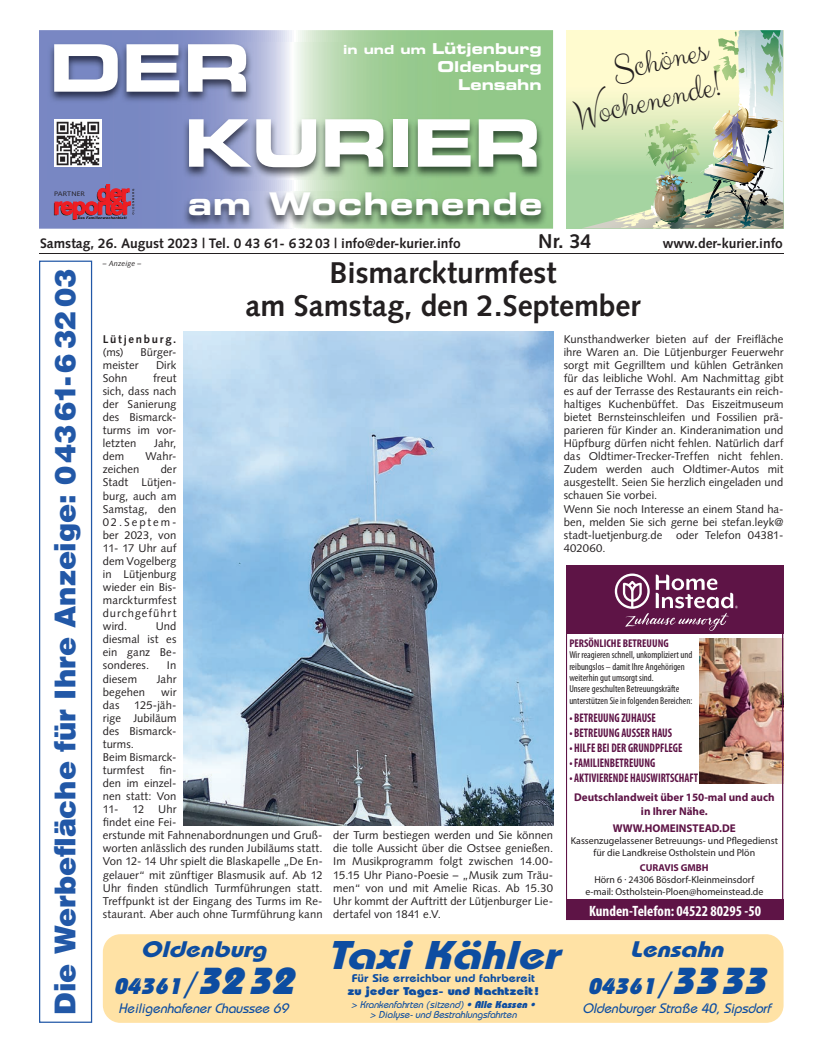
<style>
.page{position:relative;width:819px;height:1053px;background:#fff}
.page>*{position:absolute;margin:0;border:0;box-sizing:border-box;transform-origin:0 0}
.t1{font:65.5px/75px "Eurostile LT Std Bold Ex 2";letter-spacing:-.01em;color:#fff}
.t2{font:italic 700 40px "Bauhaus";color:#0d4da1;scale:1.18 1}
.t3{font:37.5px/36.2px "Clicker Script";color:#231f20;text-align:right}
.t4{font:31.25px "Eurostile LT Std Bold Ex 2";letter-spacing:.04em;color:#fff}
.t5{font:700 30px/32.5px "Syntax LT Std";letter-spacing:-.005em;color:#231f20;text-align:center}
.t6{font:900 28.75px "Helvetica LT Std";letter-spacing:-.005em;color:#2258a7}
.t7{font:italic 700 22.5px/37.5px "Bauhaus";color:#0d4da1;text-align:center;scale:1.18 1}
.t8{font:700 20px "Syntax LT Std";color:#231f20}
.t9{font:15px/18px "Eurostile LT Std Bold Ex 2";color:#fff;text-align:right}
.t10{font:700 condensed 15px "Myriad Pro";color:#fff}
.t11{font:700 13.75px "Syntax LT Std";color:#231f20}
.t12{font:italic 500 13.75px "Bauhaus";color:#0d4da1}
.t13{font:700 condensed 12.5px "Myriad Pro";color:#5e1446;scale:.88 1}
.t14{font:11.25px/13px "Syntax LT Std";letter-spacing:.005em;color:#231f20;text-align:justify}
.t15{font:700 11.25px/13.5px "Myriad Pro";color:#5e1446;text-align:center}
.t16{font:600 11.25px/12.5px "Bauhaus";color:#0d4da1;text-align:center;scale:1.18 1}
.t17{font:700 condensed 11.25px "Myriad Pro";color:#5e1446}
.t18{font:700 11.25px/13px "Syntax LT Std";letter-spacing:.155em;color:#231f20}
.t19{font:10px/12px "Myriad Pro";color:#231f20;text-align:center}
.t20{font:condensed 10px/11.2px "Myriad Pro";color:#231f20}
.t21{font:italic 500 10px/10px "Bauhaus";color:#0d4da1;text-align:center}
.t22{font:italic 7.5px "Syntax LT Std";letter-spacing:.015em;color:#231f20}
.t23{font:6.5px "Syntax LT Std";letter-spacing:.02em;color:#231f20;scale:1.1 1}
.s1{font-size:12.5px}
.s2{font-weight:400}
.s3{font-weight:700;color:#5e1446}
.s4{font-weight:800}
.s5{font-family:"Lucida Grande";font-weight:400;font-size:31.25px}
.s6{font-weight:800;font-size:37.5px}
</style>
<div class="page">
<hr style="left:39px;top:253px;width:744px;height:1px;background:#231f20">
<svg style="left:39px;top:30px;width:514px;height:199px;background:#93aeb4"></svg>
<img style="left:48px;top:43px;width:495px;height:136px">
<img style="left:182px;top:191px;width:366px;height:36px">
<svg style="left:54px;top:184px;width:80px;height:36px;background:#a15578"></svg>
<div style="left:54px;top:119px;width:47px;height:48px;background:#fff"></div>
<img style="left:56px;top:121px;width:44px;height:45px">
<div style="left:103px;top:934px;width:680px;height:88px;background:#ffe2a5;border-radius:18px"></div>
<div style="left:566px;top:565px;width:217px;height:69px;background:#5e1446"></div>
<svg style="left:614px;top:573px;width:123px;height:58px"></svg>
<div style="left:566px;top:899px;width:217px;height:20px;background:#5e1446"></div>
<img style="left:699px;top:638px;width:82px;height:145px">
<div style="left:566px;top:565px;width:217px;height:354px;border:1px solid #5e1446"></div>
<svg style="left:566px;top:30px;width:15px;height:198px;background:#d4e8b9"></svg>
<img style="left:581px;top:30px;width:202px;height:199px">
<img style="left:183px;top:331px;width:371px;height:494px">
<div style="left:39px;top:260px;width:53px;height:762px;border:1px solid #2258a7"></div>
<p class="t9" style="left:343px;top:39px;width:200px"><span class="s1">in und um</span> Lütjenburg<br>Oldenburg<br>Lensahn</p>
<p class="t1" style="left:184px;top:29px;width:359px;text-indent:-135px">DER<br>KURIER</p>
<p class="t23" style="left:54px;top:190px;width:30px">PARTNER</p>
<p class="t4" style="left:188px;top:182px;width:356px">am Wochenende</p>
<p class="t3" style="left:563px;top:65px;width:150px;rotate:-13deg">Schönes<br>Wochenende!</p>
<p class="t11" style="left:40px;top:235px;width:422px">Samstag, 26. August 2023 | Tel. 0 43 61- 6 32 03 | info@der-kurier.info</p>
<p class="t8" style="left:538px;top:230px;width:55px">Nr. 34</p>
<p class="t11" style="left:663px;top:235px;width:121px">www.der-kurier.info</p>
<p class="t6" style="left:46px;top:1014px;width:747px;rotate:-90deg">Die Werbefläche für Ihre Anzeige: 04361-6 32 03</p>
<p class="t22" style="left:103px;top:259px;width:40px">– Anzeige –</p>
<p class="t5" style="left:245px;top:257px;width:396px">Bismarckturmfest<br>am Samstag, den 2.September</p>
<p class="t18" style="left:103px;top:332px;width:75px">Lütjenburg. <span class="s2">(ms)</span></p>
<p class="t14" style="left:140px;top:345px;width:37px">Bürger-</p>
<p class="t14" style="left:103px;top:358px;width:37px">meister</p>
<p class="t14" style="left:156px;top:358px;width:22px">Dirk</p>
<p class="t14" style="left:103px;top:371px;width:26px">Sohn</p>
<p class="t14" style="left:103px;top:371px;width:75px;text-indent:50px">freut sich, dass nach der Sanierung des Bismarck&shy;turms im vor&shy;letzten</p>
<p class="t14" style="left:154px;top:437px;width:24px">Jahr,</p>
<p class="t14" style="left:103px;top:450px;width:23px">dem</p>
<p class="t14" style="left:146px;top:450px;width:32px">Wahr-</p>
<p class="t14" style="left:103px;top:463px;width:38px">zeichen</p>
<p class="t14" style="left:103px;top:463px;width:75px;text-indent:58px">der Stadt Lütjen&shy;burg, auch am Samstag, den 02.Septem&shy;ber 2023, von 11- 17 Uhr auf dem Vogelberg in Lütjenburg wieder ein Bis&shy;marckturmfest durchgeführt wird.</p>
<p class="t14" style="left:103px;top:620px;width:75px;text-indent:53px">Und diesmal ist es ein ganz Be&shy;sonderes.</p>
<p class="t14" style="left:167px;top:659px;width:11px">In</p>
<p class="t14" style="left:103px;top:672px;width:36px">diesem</p>
<p class="t14" style="left:157px;top:672px;width:21px">Jahr</p>
<p class="t14" style="left:103px;top:685px;width:44px">begehen</p>
<p class="t14" style="left:161px;top:685px;width:17px">wir</p>
<p class="t14" style="left:103px;top:698px;width:18px">das</p>
<p class="t14" style="left:103px;top:698px;width:75px;text-align:left;text-indent:31px">125-jäh&shy;rige Jubiläum des Bismarck&shy;turms.<br>Beim Bismarck&shy;turmfest</p>
<p class="t14" style="left:103px;top:763px;width:221px;text-align:left;text-indent:56px">fin-<br>den im einzel-<br>nen statt: Von<br>11- 12 Uhr<br>findet eine Fei-<br>erstunde mit Fahnenabordnungen und Gruß&shy;worten anlässlich des runden Jubiläums statt.<br>Von 12- 14 Uhr spielt die Blaskapelle „De En&shy;gelauer“ mit zünftiger Blasmusik auf. Ab 12<br>Uhr finden stündlich Turmführungen statt.<br>Treffpunkt ist der Eingang des Turms im Re&shy;staurant. Aber auch ohne Turmführung kann</p>
<p class="t14" style="left:563px;top:332px;width:221px;text-align:left">Kunsthandwerker bieten auf der Freifläche ihre Waren an. Die Lütjenburger Feuerwehr sorgt mit Gegrilltem und kühlen Getränken für das leibliche Wohl. Am Nachmittag gibt es auf der Terrasse des Restaurants ein reich&shy;haltiges Kuchenbüffet. Das Eiszeitmuseum bietet Bernsteinschleifen und Fossilien prä&shy;parieren für Kinder an. Kinderanimation und Hüpfburg dürfen nicht fehlen. Natürlich darf das Oldtimer-Trecker-Treffen nicht fehlen.<br>Zudem werden auch Oldtimer-Autos mit ausgestellt. Seien Sie herzlich eingeladen und schauen Sie vorbei.<br>Wenn Sie noch Interesse an einem Stand ha&shy;ben, melden Sie sich gerne bei stefan.leyk@ stadt-luetjenburg.de oder Telefon 04381- 402060.</p>
<p class="t14" style="left:333px;top:828px;width:221px">der Turm bestiegen werden und Sie können die tolle Aussicht über die Ostsee genießen.<br>Im Musikprogramm folgt zwischen 14.00- 15.15 Uhr Piano-Poesie – „Musik zum Träu&shy;men“ von und mit Amelie Ricas. Ab 15.30<br>Uhr kommt der Auftritt der Lütjenburger Lie&shy;dertafel von 1841 e.V.</p>
<p class="t17" style="left:569px;top:637px;width:101px">PERSÖNLICHE BETREUUNG</p>
<p class="t20" style="left:569px;top:649px;width:124px">Wir reagieren schnell, unkompliziert und reibungslos – damit Ihre Angehörigen weiterhin gut umsorgt sind.<br>Unsere geschulten Betreuungskräfte unterstützen Sie in folgenden Bereichen:</p>
<p class="t13" style="left:569px;top:711px;width:100px">• BETREUUNG ZUHAUSE</p>
<p class="t13" style="left:569px;top:726px;width:118px">• BETREUUNG AUSSER HAUS</p>
<p class="t13" style="left:569px;top:741px;width:130px">• HILFE BEI DER GRUNDPFLEGE</p>
<p class="t13" style="left:569px;top:756px;width:99px">• FAMILIENBETREUUNG</p>
<p class="t13" style="left:569px;top:771px;width:148px">• AKTIVIERENDE HAUSWIRTSCHAFT</p>
<p class="t15" style="left:574px;top:790px;width:202px">Deutschlandweit über 150-mal und auch in Ihrer Nähe.</p>
<p class="t15" style="left:612px;top:821px;width:124px">WWW.HOMEINSTEAD.DE</p>
<p class="t19" style="left:570px;top:834px;width:209px">Kassenzugelassener Betreuungs- und Pflegedienst für die Landkreise Ostholstein und Plön</p>
<p class="t19" style="left:585px;top:862px;width:179px"><span class="s3">CURAVIS GMBH<br></span>Hörn 6 24306 Bösdorf-Kleinmeinsdorf e-mail: Ostholstein-Ploen@homeinstead.de</p>
<p class="t10" style="left:589px;top:902px;width:173px">Kunden-Telefon: 04522 80295 -50</p>
<p class="t7" style="left:113px;top:929px;width:162px">Oldenburg<br><span class="s4">04361</span><span class="s5">/</span><span class="s6">3232</span></p>
<p class="t12" style="left:118px;top:1000px;width:175px">HeiligenhafenerChaussee 69</p>
<p class="t2" style="left:327px;top:929px;width:208px">TaxiKähler</p>
<p class="t16" style="left:347px;top:971px;width:163px">Für Sie erreichbar und fahrbereit <span class="s4">zu jeder Tages- und Nachtzeit!</span></p>
<p class="t21" style="left:351px;top:998px;width:188px">&gt; Krankenfahrten (sitzend)<span class="s4">• Alle Kassen • </span>&gt; Dialyse-und Bestrahlungsfahrten</p>
<p class="t7" style="left:587px;top:929px;width:160px">Lensahn<br><span class="s4">04361</span><span class="s5">/</span><span class="s6">3333</span></p>
<p class="t12" style="left:582px;top:1000px;width:193px">OldenburgerStraße 40,Sipsdorf</p>
</div>
